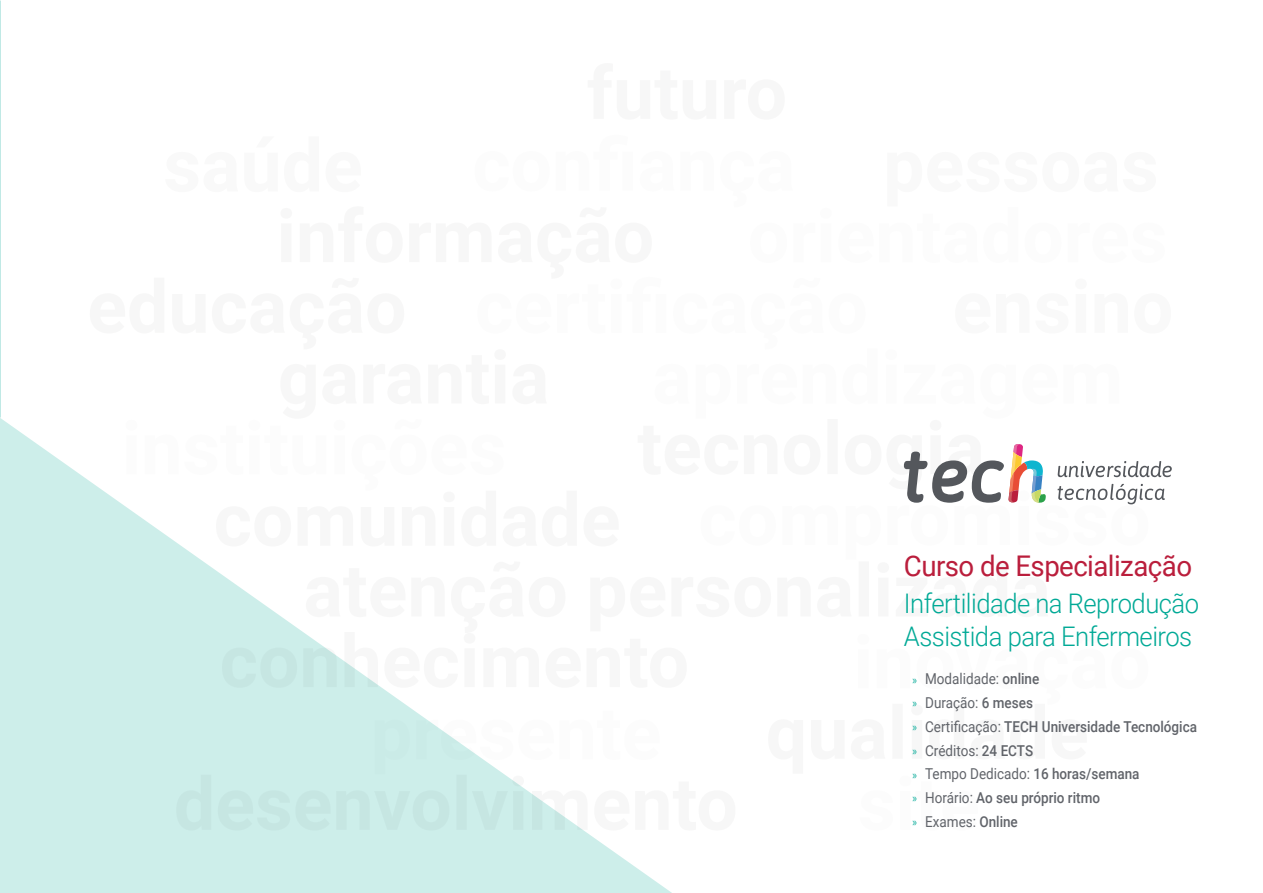
<style>
.page{position:relative;width:1263px;height:893px;background:#fff}
.page>*{position:absolute;margin:0;border:0;box-sizing:border-box;transform-origin:0 0}
.t1{font:28.5px "Roboto";letter-spacing:-.02em;color:#ba1e3c}
.t2{font:300 27px/33px "Roboto";letter-spacing:-.02em;color:#00a996;scale:.95 1}
.t3{font:500 15px/23.7px "Roboto";color:#61646a;scale:.9 1}
.s1{font-family:"Myriad Pro";font-weight:400;font-size:12px;color:#00a996}
.s2{font-weight:400}
</style>
<div class="page">
<svg style="left:0;top:418px;width:672px;height:475px;fill:#cdeeea"></svg>
<svg style="left:90px;top:418px;width:1082px;height:142px"></svg>
<h1 class="t1" style="left:904px;top:546px;width:290px">Curso de Especialização</h1>
<h2 class="t2" style="left:904px;top:586px;width:312px">Infertilidade na Reprodução<br>Assistida para Enfermeiros</h2>
<p class="t3" style="left:912px;top:667px;width:318px"><span class="s1">»</span> <span class="s2">Modalidade:</span> online<br><span class="s1">»</span> <span class="s2">Duração:</span> 6 meses<br><span class="s1">»</span> <span class="s2">Certificação:</span> TECH Universidade Tecnológica <span class="s1">»</span> <span class="s2">Créditos:</span> 24 ECTS<br><span class="s1">»</span> <span class="s2">Tempo Dedicado:</span> 16 horas/semana<br><span class="s1">»</span> <span class="s2">Horário:</span> Ao seu próprio ritmo<br><span class="s1">»</span> <span class="s2">Exames:</span> Online</p>
</div>
